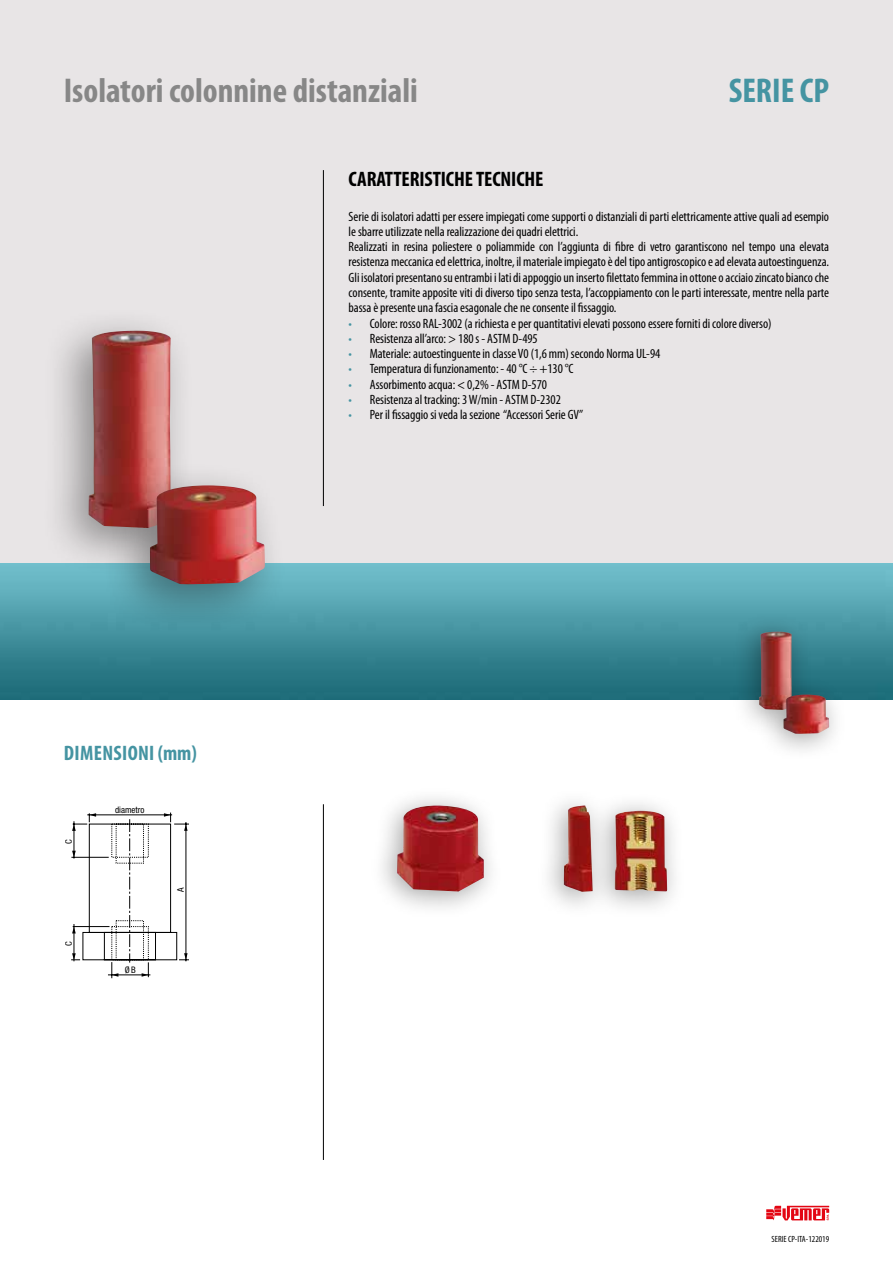
<style>
.page{position:relative;width:893px;height:1263px;background:#fff}
.page>*{position:absolute;margin:0;border:0;box-sizing:border-box;transform-origin:0 0}
.t1{font:700 condensed 34.5px "Myriad Pro";color:#878787}
.t2{font:700 condensed 34.5px "Myriad Pro";color:#4594a2}
.t3{font:700 condensed 21px "Myriad Pro";letter-spacing:-.005em;color:#000}
.t4{font:700 condensed 21px "Myriad Pro";letter-spacing:.015em;color:#4594a2}
.t5{font:condensed 13.5px/15.3px "Myriad Pro";letter-spacing:-.005em;color:#000}
.t6{font:condensed 9px "Myriad Pro";color:#000}
.t7{font:condensed 9px "Helvetica Neue";color:#000}
.s1{color:#4594a2}
</style>
<div class="page">
<div style="left:0;top:0;width:893px;height:631px;background:#e8e5e6"></div>
<img style="left:0;top:563px;width:893px;height:136px">
<svg style="left:766px;top:1206px;width:63px;height:14px"></svg>
<div style="left:369px;top:786px;width:134px;height:133px;background:#000;opacity:.35"></div>
<img style="left:397px;top:805px;width:87px;height:86px">
<div style="left:536px;top:787px;width:150px;height:131px;background:#000;opacity:.35"></div>
<img style="left:564px;top:805px;width:103px;height:87px">
<div style="left:39px;top:306px;width:161px;height:272px;background:#000;opacity:.4"></div>
<img style="left:88px;top:331px;width:88px;height:197px">
<div style="left:732px;top:612px;width:80px;height:125px;background:#000;opacity:.35"></div>
<img style="left:759px;top:632px;width:35px;height:43px">
<svg style="left:71px;top:812px;width:118px;height:166px"></svg>
<hr style="left:323px;top:170px;width:1px;height:336px;background:#000">
<hr style="left:323px;top:804px;width:1px;height:356px;background:#000">
<div style="left:100px;top:460px;width:189px;height:174px;background:#000;opacity:.4"></div>
<img style="left:150px;top:485px;width:115px;height:99px">
<div style="left:756px;top:675px;width:92px;height:86px;background:#000;opacity:.35"></div>
<img style="left:783px;top:694px;width:46px;height:40px">
<h1 class="t1" style="left:64px;top:69px;width:356px">Isolatori colonnine distanziali</h1>
<h1 class="t2" style="left:729px;top:69px;width:102px">SERIE CP</h1>
<h2 class="t4" style="left:64px;top:740px;width:134px">DIMENSIONI (mm)</h2>
<p class="t7" style="left:63px;top:844px;width:6px;rotate:-90deg">C</p>
<p class="t7" style="left:63px;top:946px;width:6px;rotate:-90deg">C</p>
<p class="t7" style="left:115px;top:804px;width:31px">diametro</p>
<p class="t7" style="left:125px;top:964px;width:12px">Ø B</p>
<p class="t7" style="left:175px;top:891px;width:6px;rotate:-90deg">A</p>
<h2 class="t3" style="left:349px;top:166px;width:196px">CARATTERISTICHE TECNICHE</h2>
<p class="t5" style="left:349px;top:208px;width:482px">Serie di isolatori adatti per essere impiegati come supporti o distanziali di parti elettricamente attive quali ad esempio le sbarre utilizzate nella realizzazione dei quadri elettrici.<br>Realizzati in resina poliestere o poliammide con l’aggiunta di fibre di vetro garantiscono nel tempo una elevata resistenza meccanica ed elettrica, inoltre, il materiale impiegato è del tipo antigroscopico e ad elevata autoestinguenza.<br>Gli isolatori presentano su entrambi i lati di appoggio un inserto filettato femmina in ottone o acciaio zincato bianco che consente, tramite apposite viti di diverso tipo senza testa, l’accoppiamento con le parti interessate, mentre nella parte bassa è presente una fascia esagonale che ne consente il fissaggio.</p>
<p class="t5" style="left:349px;top:315px;width:424px"><span class="s1">•</span> Colore: rosso RAL-3002 (a richiesta e per quantitativi elevati possono essere forniti di colore diverso)</p>
<p class="t5" style="left:349px;top:331px;width:191px"><span class="s1">•</span> Resistenza all’arco: &gt; 180 s - ASTM D-495</p>
<p class="t5" style="left:349px;top:346px;width:313px"><span class="s1">•</span> Materiale: autoestinguente in classe V0 (1,6 mm) secondo Norma UL-94</p>
<p class="t5" style="left:349px;top:361px;width:226px"><span class="s1">•</span> Temperatura di funzionamento: - 40 °C ÷ +130 °C</p>
<p class="t5" style="left:349px;top:376px;width:200px"><span class="s1">•</span> Assorbimento acqua: &lt; 0,2% - ASTM D-570</p>
<p class="t5" style="left:349px;top:392px;width:214px"><span class="s1">•</span> Resistenza al tracking: 3 W/min - ASTM D-2302</p>
<p class="t5" style="left:349px;top:407px;width:236px"><span class="s1">•</span> Per il fissaggio si veda la sezione “Accessori Serie GV”</p>
<p class="t6" style="left:772px;top:1233px;width:59px">SERIE CP-ITA-122019</p>
</div>
